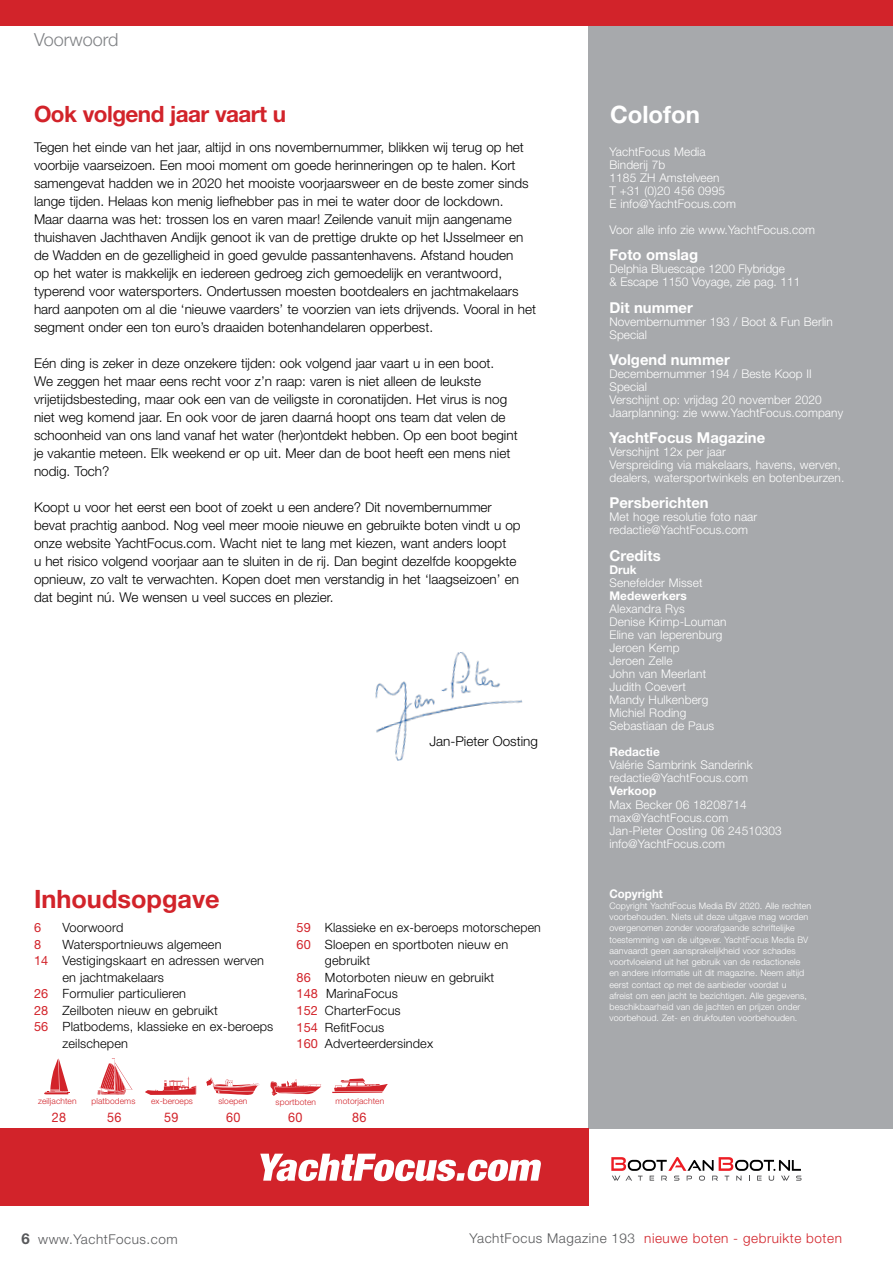
<style>
.page{position:relative;width:893px;height:1263px;background:#fff}
.page>*{position:absolute;margin:0;border:0;box-sizing:border-box;transform-origin:0 0}
.t1{font:700 25.35px "Helvetica Neue LT Std";color:#d2232a}
.t2{font:700 24px "Helvetica Neue LT Std";color:#fff}
.t3{font:700 22.5px "Helvetica Neue LT Std";letter-spacing:-.025em;color:#d2232a}
.t4{font:300 18px "Helvetica Neue LT Std";color:#808285}
.t5{font:700 15px "Helvetica Neue LT Std";color:#fff}
.t6{font:300 13.5px/18px "Helvetica Neue LT Std";color:#000}
.t7{font:300 13.5px "Helvetica Neue LT Std";letter-spacing:.04em;color:#d2232a}
.t8{font:300 13.5px "Helvetica Neue LT Std";letter-spacing:.04em;color:#58595b}
.t9{font:13.35px "Helvetica Neue LT Std";letter-spacing:.025em;color:#d2232a;scale:.95 1}
.t10{font:300 12.75px "Helvetica Neue LT Std";letter-spacing:.01em;color:#000}
.t11{font:12.75px "Helvetica Neue LT Std";color:#d2232a}
.t12{font:300 12px/13px "Helvetica Neue LT Std";letter-spacing:.01em;color:#fff}
.t13{font:700 12px "Helvetica Neue LT Std";color:#fff}
.t14{font:700 12px "Helvetica Neue LT Std";color:#fff;scale:.95 1}
.t15{font:300 9px/11.2px "Helvetica Neue LT Std";letter-spacing:.01em;color:#fff}
.t16{font:300 8.4px "Helvetica Neue LT Std";letter-spacing:.01em;color:#d2232a}
.s1{font-weight:400;color:#d2232a}
.s2{font-weight:700;font-size:15px}
.s3{color:#58595b}
</style>
<div class="page">
<div style="left:589px;top:19px;width:304px;height:1110px;background:#a7a9ac"></div>
<div style="left:0;top:0;width:893px;height:26px;background:#d2232a"></div>
<div style="left:0;top:1129px;width:589px;height:77px;background:#d2232a"></div>
<svg style="left:44px;top:1058px;width:26px;height:36px"></svg>
<svg style="left:270px;top:1079px;width:51px;height:17px"></svg>
<svg style="left:97px;top:1058px;width:36px;height:37px"></svg>
<svg style="left:145px;top:1077px;width:51px;height:18px"></svg>
<svg style="left:206px;top:1077px;width:53px;height:18px"></svg>
<svg style="left:332px;top:1078px;width:56px;height:15px"></svg>
<img style="left:375px;top:652px;width:148px;height:109px">
<svg style="left:260px;top:1154px;width:281px;height:27px"></svg>
<svg style="left:611px;top:1157px;width:190px;height:24px"></svg>
<h3 class="t4" style="left:34px;top:29px;width:86px">Voorwoord</h3>
<h3 class="t3" style="left:34px;top:100px;width:254px">Ook volgend jaar vaart u</h3>
<p class="t6" style="left:34px;top:138px;width:503px">Tegen het einde van het jaar, altijd in ons novembernummer, blikken wij terug op het voorbije vaarseizoen. Een mooi moment om goede herinneringen op te halen. Kort samengevat hadden we in 2020 het mooiste voorjaarsweer en de beste zomer sinds lange tijden. Helaas kon menig liefhebber pas in mei te water door de lockdown.<br>Maar daarna was het: trossen los en varen maar! Zeilende vanuit mijn aangename thuishaven Jachthaven Andijk genoot ik van de prettige drukte op het IJsselmeer en de Wadden en de gezelligheid in goed gevulde passantenhavens. Afstand houden<br>op het water is makkelijk en iedereen gedroeg zich gemoedelijk en verantwoord, typerend voor watersporters. Ondertussen moesten bootdealers en jachtmakelaars hard aanpoten om al die ‘nieuwe vaarders’ te voorzien van iets drijvends. Vooral in het segment onder een ton euro’s draaiden botenhandelaren opperbest.</p>
<p class="t6" style="left:34px;top:354px;width:485px">Eén ding is zeker in deze onzekere tijden: ook volgend jaar vaart u in een boot.<br>We zeggen het maar eens recht voor z’n raap: varen is niet alleen de leukste vrijetijdsbesteding, maar ook een van de veiligste in coronatijden. Het virus is nog niet weg komend jaar. En ook voor de jaren daarná hoopt ons team dat velen de schoonheid van ons land vanaf het water (her)ontdekt hebben. Op een boot begint je vakantie meteen. Elk weekend er op uit. Meer dan de boot heeft een mens niet nodig. Toch?</p>
<p class="t6" style="left:34px;top:498px;width:488px">Koopt u voor het eerst een boot of zoekt u een andere? Dit novembernummer bevat prachtig aanbod. Nog veel meer mooie nieuwe en gebruikte boten vindt u op onze website YachtFocus.com. Wacht niet te lang met kiezen, want anders loopt<br>u het risico volgend voorjaar aan te sluiten in de rij. Dan begint dezelfde koopgekte opnieuw, zo valt te verwachten. Kopen doet men verstandig in het ‘laagseizoen’ en dat begint nú. We wensen u veel succes en plezier.</p>
<p class="t6" style="left:429px;top:732px;width:110px">Jan-Pieter Oosting</p>
<h1 class="t1" style="left:34px;top:883px;width:187px">Inhoudsopgave</h1>
<p class="t11" style="left:34px;top:920px;width:9px">6</p>
<p class="t10" style="left:63px;top:920px;width:62px">Voorwoord</p>
<p class="t11" style="left:34px;top:937px;width:9px">8</p>
<p class="t10" style="left:63px;top:937px;width:161px">Watersportnieuws algemeen</p>
<p class="t10" style="left:34px;top:953px;width:232px"><span class="s1">14</span> Vestigingskaart en adressen werven</p>
<p class="t10" style="left:63px;top:970px;width:103px">en jachtmakelaars</p>
<p class="t10" style="left:34px;top:986px;width:154px"><span class="s1">26</span> Formulier particulieren</p>
<p class="t10" style="left:34px;top:1003px;width:185px"><span class="s1">28</span> Zeilboten nieuw en gebruikt</p>
<p class="t10" style="left:34px;top:1019px;width:241px"><span class="s1">56</span> Platbodems, klassieke en ex-beroeps</p>
<p class="t10" style="left:63px;top:1036px;width:67px">zeilschepen</p>
<p class="t10" style="left:296px;top:920px;width:246px"><span class="s1">59</span> Klassieke en ex-beroeps motorschepen</p>
<p class="t10" style="left:296px;top:937px;width:213px"><span class="s1">60</span> Sloepen en sportboten nieuw en</p>
<p class="t10" style="left:325px;top:953px;width:47px">gebruikt</p>
<p class="t10" style="left:296px;top:970px;width:199px"><span class="s1">86</span> Motorboten nieuw en gebruikt</p>
<p class="t10" style="left:296px;top:986px;width:103px"><span class="s1">148</span> MarinaFocus</p>
<p class="t10" style="left:296px;top:1003px;width:106px"><span class="s1">152</span> CharterFocus</p>
<p class="t10" style="left:296px;top:1019px;width:89px"><span class="s1">154</span> RefitFocus</p>
<p class="t10" style="left:296px;top:1036px;width:138px"><span class="s1">160</span> Adverteerdersindex</p>
<p class="t16" style="left:38px;top:1096px;width:40px">zeiljachten</p>
<p class="t16" style="left:92px;top:1096px;width:45px">platbodems</p>
<p class="t16" style="left:151px;top:1096px;width:43px">ex-beroeps</p>
<p class="t16" style="left:218px;top:1096px;width:30px">sloepen</p>
<p class="t16" style="left:276px;top:1096px;width:42px">sportboten</p>
<p class="t16" style="left:336px;top:1096px;width:50px">motorjachten</p>
<p class="t9" style="left:52px;top:1109px;width:17px">28</p>
<p class="t9" style="left:107px;top:1109px;width:17px">56</p>
<p class="t9" style="left:164px;top:1109px;width:17px">59</p>
<p class="t9" style="left:226px;top:1109px;width:17px">60</p>
<p class="t9" style="left:288px;top:1109px;width:17px">60</p>
<p class="t9" style="left:352px;top:1109px;width:17px">86</p>
<h2 class="t2" style="left:610px;top:99px;width:92px">Colofon</h2>
<p class="t12" style="left:609px;top:145px;width:128px">YachtFocus Media<br>Binderij 7b<br>1185 ZH Amstelveen<br>T +31 (0)20 456 0995<br>E info@YachtFocus.com</p>
<p class="t12" style="left:609px;top:223px;width:207px">Voor alle info zie www.YachtFocus.com</p>
<p class="t5" style="left:609px;top:246px;width:90px">Foto omslag</p>
<p class="t12" style="left:609px;top:262px;width:192px">Delphia Bluescape 1200 Flybridge<br>&amp; Escape 1150 Voyage, zie pag. 111</p>
<p class="t5" style="left:609px;top:298px;width:85px">Dit nummer</p>
<p class="t12" style="left:609px;top:315px;width:225px">Novembernummer 193 / Boot &amp; Fun Berlin<br>Special</p>
<p class="t5" style="left:609px;top:350px;width:122px">Volgend nummer</p>
<p class="t12" style="left:609px;top:367px;width:235px">Decembernummer 194 / Beste Koop II<br>Special<br>Verschijnt op: vrijdag 20 november 2020<br>Jaarplanning: zie www.YachtFocus.company</p>
<p class="t5" style="left:609px;top:428px;width:157px">YachtFocus Magazine</p>
<p class="t12" style="left:609px;top:445px;width:236px">Verschijnt 12x per jaar<br>Verspreiding via makelaars, havens, werven, dealers, watersportwinkels en botenbeurzen.</p>
<p class="t5" style="left:609px;top:494px;width:101px">Persberichten</p>
<p class="t12" style="left:609px;top:510px;width:149px">Met hoge resolutie foto naar redactie@YachtFocus.com</p>
<p class="t5" style="left:609px;top:546px;width:53px">Credits</p>
<p class="t13" style="left:609px;top:562px;width:29px">Druk</p>
<p class="t12" style="left:609px;top:576px;width:95px">Senefelder Misset</p>
<p class="t13" style="left:609px;top:588px;width:79px">Medewerkers</p>
<p class="t12" style="left:609px;top:602px;width:119px">Alexandra Rys<br>Denise Krimp-Louman<br>Eline van Ieperenburg<br>Jeroen Kemp<br>Jeroen Zelle<br>John van Meerlant<br>Judith Coevert<br>Mandy Hulkenberg<br>Michiel Roding<br>Sebastiaan de Paus</p>
<p class="t13" style="left:609px;top:745px;width:52px">Redactie</p>
<p class="t12" style="left:609px;top:758px;width:145px">Valérie Sambrink Sanderink redactie@YachtFocus.com</p>
<p class="t13" style="left:609px;top:784px;width:48px">Verkoop</p>
<p class="t12" style="left:609px;top:797px;width:174px">Max Becker 06 18208714 max@YachtFocus.com<br>Jan-Pieter Oosting 06 24510303 info@YachtFocus.com</p>
<p class="t14" style="left:609px;top:886px;width:58px">Copyright</p>
<p class="t15" style="left:609px;top:900px;width:203px">Copyright YachtFocus Media BV 2020. Alle rechten voorbehouden. Niets uit deze uitgave mag worden overgenomen zonder voorafgaande schriftelijke toestemming van de uitgever. YachtFocus Media BV aanvaardt geen aansprakelijkheid voor schades voortvloeiend uit het gebruik van de redactionele en andere informatie uit dit magazine. Neem altijd eerst contact op met de aanbieder voordat u afreist om een jacht te bezichtigen. Alle gegevens, beschikbaarheid van de jachten en prijzen onder voorbehoud. Zet- en drukfouten voorbehouden.</p>
<p class="t8" style="left:22px;top:1231px;width:158px"><span class="s2">6</span> www.YachtFocus.com</p>
<p class="t7" style="left:470px;top:1230px;width:374px"><span class="s3">YachtFocus Magazine 193</span> nieuwe boten - gebruikte boten</p>
</div>
